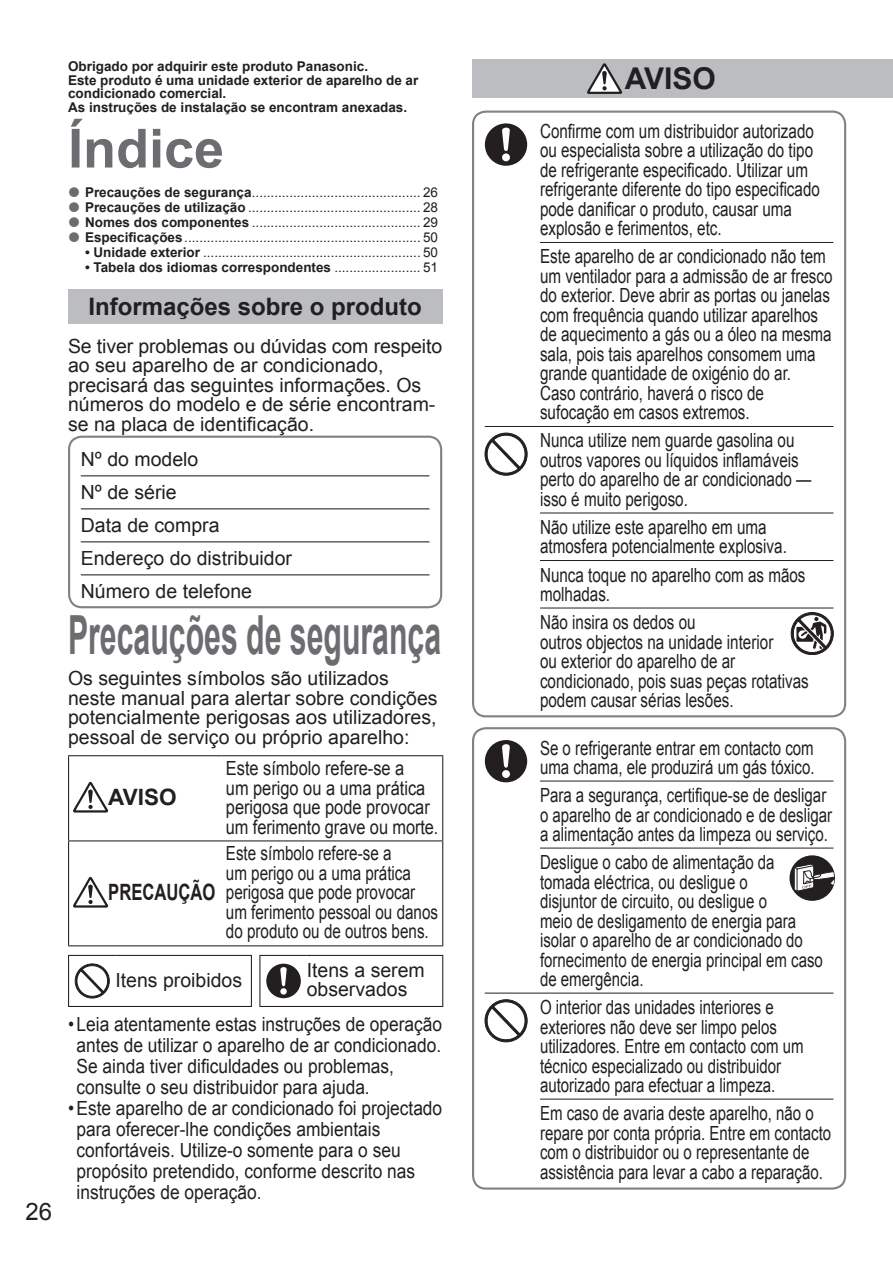
<style>
.page{position:relative;width:893px;height:1263px;background:#fff}
.page>*{position:absolute;margin:0;border:0;box-sizing:border-box;transform-origin:0 0}
.t1{font:700 54px "Arial";color:#6c6d70;scale:.56 1}
.t2{font:700 54px "Arial";color:#6c6d70}
.t3{font:700 30px "Arial";color:#231f20}
.t4{font:700 24px "Arial";color:#231f20}
.t5{font:24px "Arial";color:#231f20}
.t6{font:700 22.5px "Arial";color:#231f20;scale:.74 1}
.t7{font:700 22.5px "Arial";color:#231f20}
.t8{font:19.5px/19.5px "Arial";color:#231f20;scale:.78 1}
.t9{font:19.5px/19.5px "Arial";color:#231f20;scale:.77 1}
.t10{font:19.5px/19.5px "Arial";color:#231f20}
.t11{font:19.5px/21px "Arial";color:#231f20;scale:.89 1}
.t12{font:19.5px/19.5px "Arial";color:#231f20;scale:.84 1}
.t13{font:13.5px/15px "Arial";color:#231f20;text-align:justify}
.t14{font:700 13.5px/13.5px "Arial";color:#231f20}
.s1{font-weight:700}
.s2{font-weight:400}
</style>
<div class="page">
<div style="left:68px;top:289px;width:374px;height:34px;background:#bcbdc0"></div>
<div style="left:472px;top:111px;width:374px;height:606px;border:2px solid #808285;border-radius:13px"></div>
<div style="left:472px;top:727px;width:374px;height:462px;border:2px solid #808285;border-radius:13px"></div>
<div style="left:68px;top:436px;width:374px;height:172px;border:2px solid #808285;border-radius:13px"></div>
<hr style="left:81px;top:475px;width:348px;height:1px;background:#231f20">
<hr style="left:81px;top:508px;width:348px;height:1px;background:#231f20">
<hr style="left:81px;top:541px;width:348px;height:1px;background:#231f20">
<hr style="left:81px;top:574px;width:348px;height:1px;background:#231f20">
<hr style="left:540px;top:242px;width:293px;height:1px;background:#231f20">
<hr style="left:540px;top:426px;width:293px;height:1px;background:#231f20">
<hr style="left:540px;top:513px;width:293px;height:1px;background:#231f20">
<hr style="left:540px;top:560px;width:293px;height:1px;background:#231f20">
<hr style="left:540px;top:608px;width:293px;height:1px;background:#231f20">
<hr style="left:485px;top:426px;width:55px;height:1px;background:#231f20">
<div style="left:485px;top:123px;width:42px;height:43px;background:#231f20;border-radius:50%"></div>
<svg style="left:502px;top:128px;width:8px;height:23px"></svg>
<div style="left:502px;top:153px;width:8px;height:8px;background:#fff;border-radius:50%"></div>
<svg style="left:485px;top:433px;width:43px;height:43px"></svg>
<div style="left:791px;top:612px;width:42px;height:43px;border:1px solid #231f20;border-radius:50%"></div>
<svg style="left:791px;top:613px;width:43px;height:42px"></svg>
<hr style="left:540px;top:781px;width:293px;height:1px;background:#231f20">
<hr style="left:540px;top:848px;width:293px;height:1px;background:#231f20">
<hr style="left:540px;top:993px;width:293px;height:1px;background:#231f20">
<hr style="left:540px;top:1099px;width:293px;height:1px;background:#231f20">
<hr style="left:485px;top:993px;width:55px;height:1px;background:#231f20">
<div style="left:485px;top:740px;width:42px;height:42px;background:#231f20;border-radius:50%"></div>
<svg style="left:502px;top:744px;width:8px;height:24px"></svg>
<div style="left:502px;top:770px;width:8px;height:8px;background:#fff;border-radius:50%"></div>
<div style="left:485px;top:999px;width:42px;height:43px;border:1px solid #231f20;border-radius:50%"></div>
<svg style="left:485px;top:1000px;width:43px;height:42px"></svg>
<hr style="left:68px;top:755px;width:154px;height:1px;background:#231f20">
<hr style="left:68px;top:756px;width:1px;height:84px;background:#231f20">
<hr style="left:222px;top:755px;width:221px;height:1px;background:#231f20">
<hr style="left:442px;top:756px;width:1px;height:84px;background:#231f20">
<hr style="left:68px;top:840px;width:154px;height:1px;background:#231f20">
<hr style="left:68px;top:841px;width:1px;height:104px;background:#231f20">
<hr style="left:222px;top:840px;width:221px;height:1px;background:#231f20">
<hr style="left:442px;top:841px;width:1px;height:104px;background:#231f20">
<hr style="left:68px;top:945px;width:375px;height:1px;background:#231f20">
<svg style="left:73px;top:782px;width:35px;height:31px"></svg>
<svg style="left:73px;top:877px;width:35px;height:31px"></svg>
<hr style="left:68px;top:955px;width:47px;height:1px;background:#231f20">
<hr style="left:68px;top:956px;width:1px;height:50px;background:#231f20">
<hr style="left:115px;top:955px;width:137px;height:1px;background:#231f20">
<hr style="left:251px;top:956px;width:1px;height:50px;background:#231f20">
<hr style="left:259px;top:955px;width:48px;height:1px;background:#231f20">
<hr style="left:259px;top:956px;width:1px;height:50px;background:#231f20">
<hr style="left:307px;top:955px;width:136px;height:1px;background:#231f20">
<hr style="left:442px;top:956px;width:1px;height:50px;background:#231f20">
<hr style="left:68px;top:1006px;width:184px;height:1px;background:#231f20">
<hr style="left:259px;top:1006px;width:184px;height:1px;background:#231f20">
<svg style="left:75px;top:964px;width:35px;height:34px"></svg>
<div style="left:266px;top:964px;width:35px;height:34px;background:#231f20;border-radius:50%"></div>
<svg style="left:280px;top:967px;width:7px;height:19px"></svg>
<div style="left:280px;top:988px;width:7px;height:6px;background:#fff;border-radius:50%"></div>
<div style="left:789px;top:855px;width:46px;height:46px;background:#231f20;border-radius:50%"></div>
<svg style="left:793px;top:863px;width:42px;height:29px"></svg>
<div style="left:472px;top:60px;width:421px;height:38px;background:#bcbdc0"></div>
<svg style="left:587px;top:63px;width:35px;height:31px"></svg>
<p class="t5" style="left:26px;top:1198px;width:28px">26</p>
<p class="t14" style="left:68px;top:60px;width:352px">Obrigado por adquirir este produto Panasonic.<br>Este produto é uma unidade exterior de aparelho de ar condicionado comercial.<br>As instruções de instalação se encontram anexadas.</p>
<h1 class="t2" style="left:68px;top:119px;width:158px">Índice</h1>
<p class="t13" style="left:85px;top:184px;width:355px"><span class="s1">Precauções de segurança</span>............................................. 26<br><span class="s1">Precauções de utilização</span> .............................................. 28<br><span class="s1">Nomes dos componentes</span> ............................................. 29<br><span class="s1">Especificações</span> ............................................................... 50</p>
<p class="t13" style="left:85px;top:244px;width:355px"><span class="s1">• Unidade exterior</span> .......................................................... 50</p>
<p class="t14" style="left:85px;top:260px;width:354px">• Tabela dos idiomas correspondentes <span class="s2">....................... 51</span></p>
<p class="t4" style="left:88px;top:293px;width:335px">Informações sobre o produto</p>
<p class="t10" style="left:68px;top:336px;width:376px">Se tiver problemas ou dúvidas com respeito ao seu aparelho de ar condicionado, precisará das seguintes informações. Os números do modelo e de série encontram&shy;se na placa de identificação.</p>
<p class="t10" style="left:81px;top:442px;width:213px;line-height:33px">Nº do modelo<br>Nº de série<br>Data de compra<br>Endereço do distribuidor<br>Número de telefone</p>
<h1 class="t1" style="left:68px;top:605px;width:668px">Precauções de segurança</h1>
<p class="t10" style="left:68px;top:669px;width:371px">Os seguintes símbolos são utilizados neste manual para alertar sobre condições potencialmente perigosas aos utilizadores, pessoal de serviço ou próprio aparelho:</p>
<p class="t7" style="left:108px;top:785px;width:70px">AVISO</p>
<p class="t12" style="left:226px;top:758px;width:255px">Este símbolo refere-se a<br>um perigo ou a uma prática perigosa que pode provocar um ferimento grave ou morte.</p>
<p class="t8" style="left:226px;top:844px;width:274px">Este símbolo refere-se a<br>um perigo ou a uma prática perigosa que pode provocar um ferimento pessoal ou danos do produto ou de outros bens.</p>
<p class="t10" style="left:115px;top:970px;width:128px">Itens proibidos</p>
<p class="t10" style="left:307px;top:960px;width:120px">Itens a serem observados</p>
<p class="t6" style="left:108px;top:880px;width:146px">PRECAUÇÃO</p>
<p class="t11" style="left:77px;top:1014px;width:412px;text-indent:-9px">• Leia atentamente estas instruções de operação antes de utilizar o aparelho de ar condicionado.<br>Se ainda tiver dificuldades ou problemas, consulte o seu distribuidor para ajuda.</p>
<p class="t11" style="left:77px;top:1098px;width:412px;text-indent:-9px">• Este aparelho de ar condicionado foi projectado para oferecer-lhe condições ambientais confortáveis. Utilize-o somente para o seu propósito pretendido, conforme descrito nas instruções de operação.</p>
<h2 class="t3" style="left:625px;top:62px;width:93px">AVISO</h2>
<p class="t8" style="left:540px;top:121px;width:360px">Confirme com um distribuidor autorizado ou especialista sobre a utilização do tipo de refrigerante especificado. Utilizar um refrigerante diferente do tipo especificado pode danificar o produto, causar uma explosão e ferimentos, etc.</p>
<p class="t8" style="left:540px;top:247px;width:376px">Este aparelho de ar condicionado não tem um ventilador para a admissão de ar fresco do exterior. Deve abrir as portas ou janelas com frequência quando utilizar aparelhos de aquecimento a gás ou a óleo na mesma sala, pois tais aparelhos consomem uma grande quantidade de oxigénio do ar.<br>Caso contrário, haverá o risco de sufocação em casos extremos.</p>
<p class="t8" style="left:540px;top:431px;width:349px">Nunca utilize nem guarde gasolina ou outros vapores ou líquidos inflamáveis perto do aparelho de ar condicionado — isso é muito perigoso.</p>
<p class="t8" style="left:540px;top:517px;width:318px">Não utilize este aparelho em uma atmosfera potencialmente explosiva.</p>
<p class="t8" style="left:540px;top:565px;width:342px">Nunca toque no aparelho com as mãos molhadas.</p>
<p class="t8" style="left:540px;top:612px;width:346px">Não insira os dedos ou<br>outros objectos na unidade interior<br>ou exterior do aparelho de ar condicionado, pois suas peças rotativas podem causar sérias lesões.</p>
<p class="t9" style="left:540px;top:738px;width:358px">Se o refrigerante entrar em contacto com uma chama, ele produzirá um gás tóxico.</p>
<p class="t9" style="left:540px;top:785px;width:381px">Para a segurança, certifique-se de desligar o aparelho de ar condicionado e de desligar a alimentação antes da limpeza ou serviço.</p>
<p class="t9" style="left:540px;top:852px;width:369px">Desligue o cabo de alimentação da tomada eléctrica, ou desligue o<br>disjuntor de circuito, ou desligue o<br>meio de desligamento de energia para isolar o aparelho de ar condicionado do fornecimento de energia principal em caso de emergência.</p>
<p class="t9" style="left:540px;top:997px;width:344px">O interior das unidades interiores e exteriores não deve ser limpo pelos utilizadores. Entre em contacto com um técnico especializado ou distribuidor autorizado para efectuar a limpeza.</p>
<p class="t9" style="left:540px;top:1103px;width:380px">Em caso de avaria deste aparelho, não o repare por conta própria. Entre em contacto com o distribuidor ou o representante de assistência para levar a cabo a reparação.</p>
</div>
